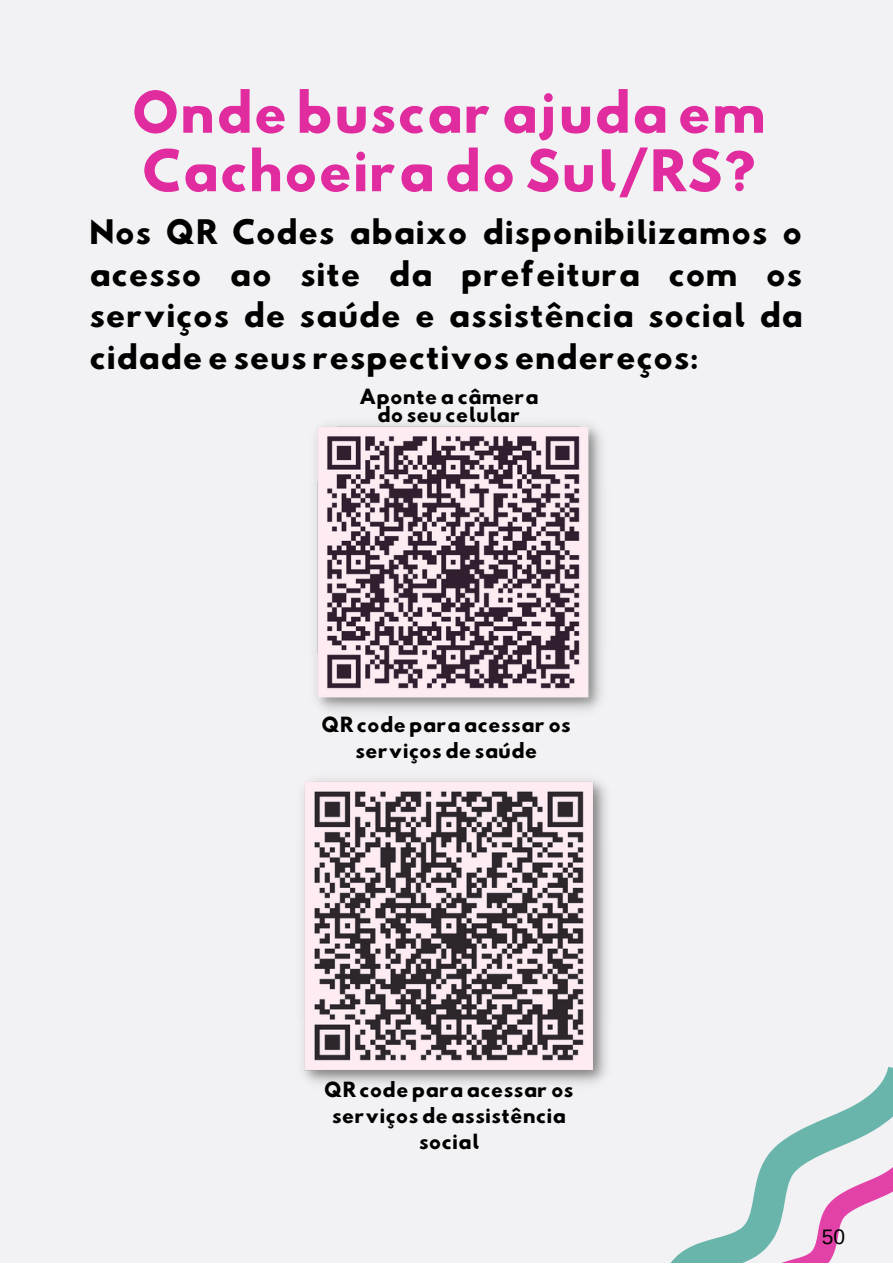
<style>
.page{position:relative;width:893px;height:1264px;background:#fff}
.page>*{position:absolute;margin:0;border:0;box-sizing:border-box;transform-origin:0 0}
.t1{font:50.85px/58.5px "Hussar Bd";color:#e12c9f}
.t2{font:30px/41.5px "Hussar Bd";color:#000;text-align:justify}
.t3{font:21px "Arimo";color:#000}
.t4{font:18.6px/25.8px "Hussar Bd";color:#000;text-align:center}
</style>
<div class="page">
<div style="left:0;top:0;width:892px;height:1262px;background:#f2f2f4"></div>
<img style="left:315px;top:424px;width:287px;height:287px">
<img style="left:302px;top:779px;width:305px;height:305px">
<svg style="left:671px;top:1067px;width:221px;height:195px"></svg>
<svg style="left:762px;top:1116px;width:130px;height:146px"></svg>
<h1 class="t1" style="left:131px;top:89px;width:636px">Onde buscar ajuda em<br>Cachoeira do Sul/RS?</h1>
<p class="t2" style="left:89px;top:215px;width:715px">Nos QR Codes abaixo disponibilizamos o acesso ao site da prefeitura com os serviços de saúde e assistência social da cidade e seus respectivos endereços:</p>
<p class="t4" style="left:359px;top:389px;width:181px;line-height:18px">Aponte a câmera do seu celular</p>
<p class="t4" style="left:321px;top:713px;width:251px">QR code para acessar os serviços de saúde</p>
<p class="t4" style="left:324px;top:1078px;width:251px">QR code para acessar os serviços de assistência social</p>
<p class="t3" style="left:821px;top:1224px;width:25px">50</p>
</div>
